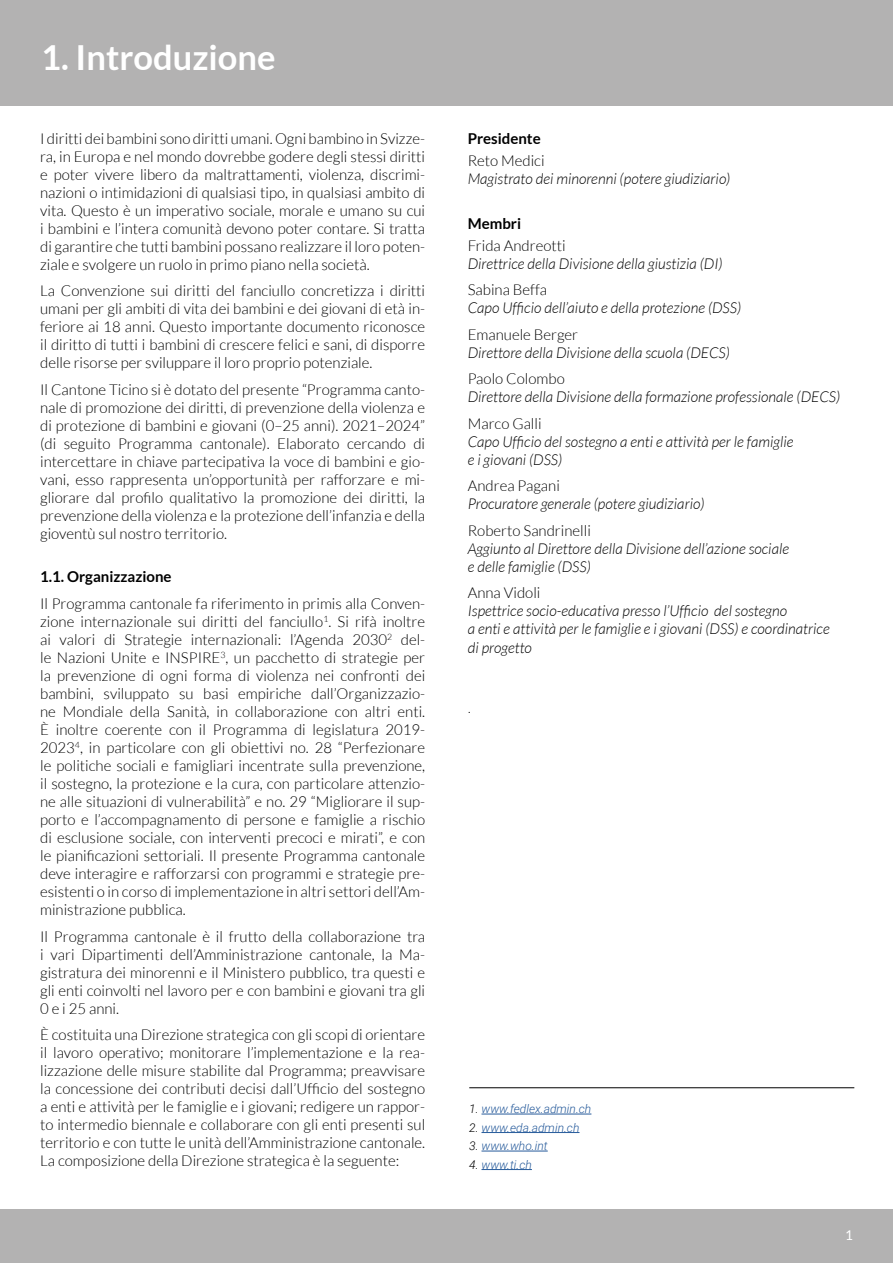
<style>
.page{position:relative;width:893px;height:1263px;background:#fff}
.page>*{position:absolute;margin:0;border:0;box-sizing:border-box;transform-origin:0 0}
.t1{font:700 34.5px "Lato";color:#fff}
.t2{font:300 15px/18px "Lato";color:#000;text-align:justify}
.t3{font:italic 300 15px/18px "Lato";color:#000}
.t4{font:700 15px "Lato";color:#000}
.t5{font:300 14.25px "Roboto";color:#000}
.t6{font:13.5px "Lato";color:#fff}
.t7{font:italic 300 12px "Roboto";color:#275b9b}
.s1{color:#000}
</style>
<div class="page">
<div style="left:0;top:0;width:893px;height:105px;background:#b3b2b2"></div>
<div style="left:0;top:1209px;width:893px;height:54px;background:#b3b2b2"></div>
<hr style="left:481px;top:1114px;width:110px;height:1px;background:#275b9b">
<hr style="left:481px;top:1132px;width:98px;height:1px;background:#275b9b">
<hr style="left:481px;top:1151px;width:67px;height:1px;background:#275b9b">
<hr style="left:481px;top:1169px;width:51px;height:1px;background:#275b9b">
<hr style="left:469px;top:1087px;width:385px;height:1px;background:#000">
<h1 class="t1" style="left:41px;top:38px;width:236px">1. Introduzione</h1>
<p class="t2" style="left:40px;top:130px;width:387px">I diritti dei bambini sono diritti umani. Ogni bambino in Svizze&shy;ra, in Europa e nel mondo dovrebbe godere degli stessi diritti e poter vivere libero da maltrattamenti, violenza, discrimi&shy;nazioni o intimidazioni di qualsiasi tipo, in qualsiasi ambito di vita. Questo è un imperativo sociale, morale e umano su cui i bambini e l’intera comunità devono poter contare. Si tratta di garantire che tutti bambini possano realizzare il loro poten&shy;ziale e svolgere un ruolo in primo piano nella società.</p>
<p class="t2" style="left:40px;top:282px;width:387px">La Convenzione sui diritti del fanciullo concretizza i diritti umani per gli ambiti di vita dei bambini e dei giovani di età in&shy;feriore ai 18 anni. Questo importante documento riconosce il diritto di tutti i bambini di crescere felici e sani, di disporre delle risorse per sviluppare il loro proprio potenziale.</p>
<p class="t2" style="left:40px;top:381px;width:387px">Il Cantone Ticino si è dotato del presente “Programma canto&shy;nale di promozione dei diritti, di prevenzione della violenza e di protezione di bambini e giovani (0–25 anni). 2021–2024” (di seguito Programma cantonale). Elaborato cercando di intercettare in chiave partecipativa la voce di bambini e gio&shy;vani, esso rappresenta un’opportunità per rafforzare e mi&shy;gliorare dal profilo qualitativo la promozione dei diritti, la prevenzione della violenza e la protezione dell’infanzia e della gioventù sul nostro territorio.</p>
<p class="t4" style="left:40px;top:568px;width:133px">1.1. Organizzazione</p>
<p class="t2" style="left:40px;top:595px;width:387px">Il Programma cantonale fa riferimento in primis alla Conven&shy;zione internazionale sui diritti del fanciullo<sup>1</sup>. Si rifà inoltre ai valori di Strategie internazionali: l’Agenda 2030<sup>2</sup> del&shy;le Nazioni Unite e INSPIRE<sup>3</sup>, un pacchetto di strategie per la prevenzione di ogni forma di violenza nei confronti dei bambini, sviluppato su basi empiriche dall’Organizzazio&shy;ne Mondiale della Sanità, in collaborazione con altri enti.<br>È inoltre coerente con il Programma di legislatura 2019- 2023<sup>4</sup>, in particolare con gli obiettivi no. 28 “Perfezionare le politiche sociali e famigliari incentrate sulla prevenzione, il sostegno, la protezione e la cura, con particolare attenzio&shy;ne alle situazioni di vulnerabilità” e no. 29 “Migliorare il sup&shy;porto e l’accompagnamento di persone e famiglie a rischio di esclusione sociale, con interventi precoci e mirati”, e con le pianificazioni settoriali. Il presente Programma cantonale deve interagire e rafforzarsi con programmi e strategie pre&shy;esistenti o in corso di implementazione in altri settori dell’Am&shy;ministrazione pubblica.</p>
<p class="t2" style="left:40px;top:927px;width:387px">Il Programma cantonale è il frutto della collaborazione tra i vari Dipartimenti dell’Amministrazione cantonale, la Ma&shy;gistratura dei minorenni e il Ministero pubblico, tra questi e gli enti coinvolti nel lavoro per e con bambini e giovani tra gli 0 e i 25 anni.</p>
<p class="t2" style="left:40px;top:1026px;width:387px">È costituita una Direzione strategica con gli scopi di orientare il lavoro operativo; monitorare l’implementazione e la rea&shy;lizzazione delle misure stabilite dal Programma; preavvisare la concessione dei contributi decisi dall’Ufficio del sostegno a enti e attività per le famiglie e i giovani; redigere un rappor&shy;to intermedio biennale e collaborare con gli enti presenti sul territorio e con tutte le unità dell’Amministrazione cantonale.<br>La composizione della Direzione strategica è la seguente:</p>
<p class="t4" style="left:468px;top:130px;width:75px">Presidente</p>
<p class="t2" style="left:468px;top:152px;width:78px">Reto Medici</p>
<p class="t3" style="left:468px;top:170px;width:264px">Magistrato dei minorenni (potere giudiziario)</p>
<p class="t4" style="left:468px;top:215px;width:55px">Membri</p>
<p class="t2" style="left:468px;top:237px;width:99px">Frida Andreotti</p>
<p class="t3" style="left:468px;top:255px;width:256px">Direttrice della Divisione della giustizia (DI)</p>
<p class="t2" style="left:468px;top:281px;width:81px">Sabina Beffa</p>
<p class="t3" style="left:468px;top:300px;width:275px">Capo Ufficio dell’aiuto e della protezione (DSS)</p>
<p class="t2" style="left:468px;top:326px;width:112px">Emanuele Berger</p>
<p class="t3" style="left:468px;top:344px;width:264px">Direttore della Divisione della scuola (DECS)</p>
<p class="t2" style="left:468px;top:370px;width:99px">Paolo Colombo</p>
<p class="t3" style="left:468px;top:389px;width:374px">Direttore della Divisione della formazione professionale (DECS)</p>
<p class="t2" style="left:468px;top:415px;width:75px">Marco Galli</p>
<p class="t3" style="left:468px;top:433px;width:327px">Capo Ufficio del sostegno a enti e attività per le famiglie e i giovani (DSS)</p>
<p class="t2" style="left:468px;top:477px;width:94px">Andrea Pagani</p>
<p class="t3" style="left:468px;top:496px;width:238px">Procuratore generale (potere giudiziario)</p>
<p class="t2" style="left:468px;top:522px;width:125px">Roberto Sandrinelli</p>
<p class="t3" style="left:468px;top:540px;width:323px">Aggiunto al Direttore della Divisione dell’azione sociale e delle famiglie (DSS)</p>
<p class="t2" style="left:468px;top:584px;width:74px">Anna Vidoli</p>
<p class="t3" style="left:468px;top:603px;width:363px">Ispettrice socio-educativa presso l’Ufficio del sostegno<br>a enti e attività per le famiglie e i giovani (DSS) e coordinatrice di progetto</p>
<p class="t5" style="left:468px;top:697px;width:5px">.</p>
<p class="t7" style="left:469px;top:1100px;width:124px"><span class="s1">1.</span> www.fedlex.admin.ch</p>
<p class="t7" style="left:469px;top:1119px;width:112px"><span class="s1">2.</span> www.eda.admin.ch</p>
<p class="t7" style="left:469px;top:1137px;width:80px"><span class="s1">3.</span> www.who.int</p>
<p class="t7" style="left:469px;top:1156px;width:64px"><span class="s1">4.</span> www.ti.ch</p>
<p class="t6" style="left:845px;top:1227px;width:9px">1</p>
</div>
